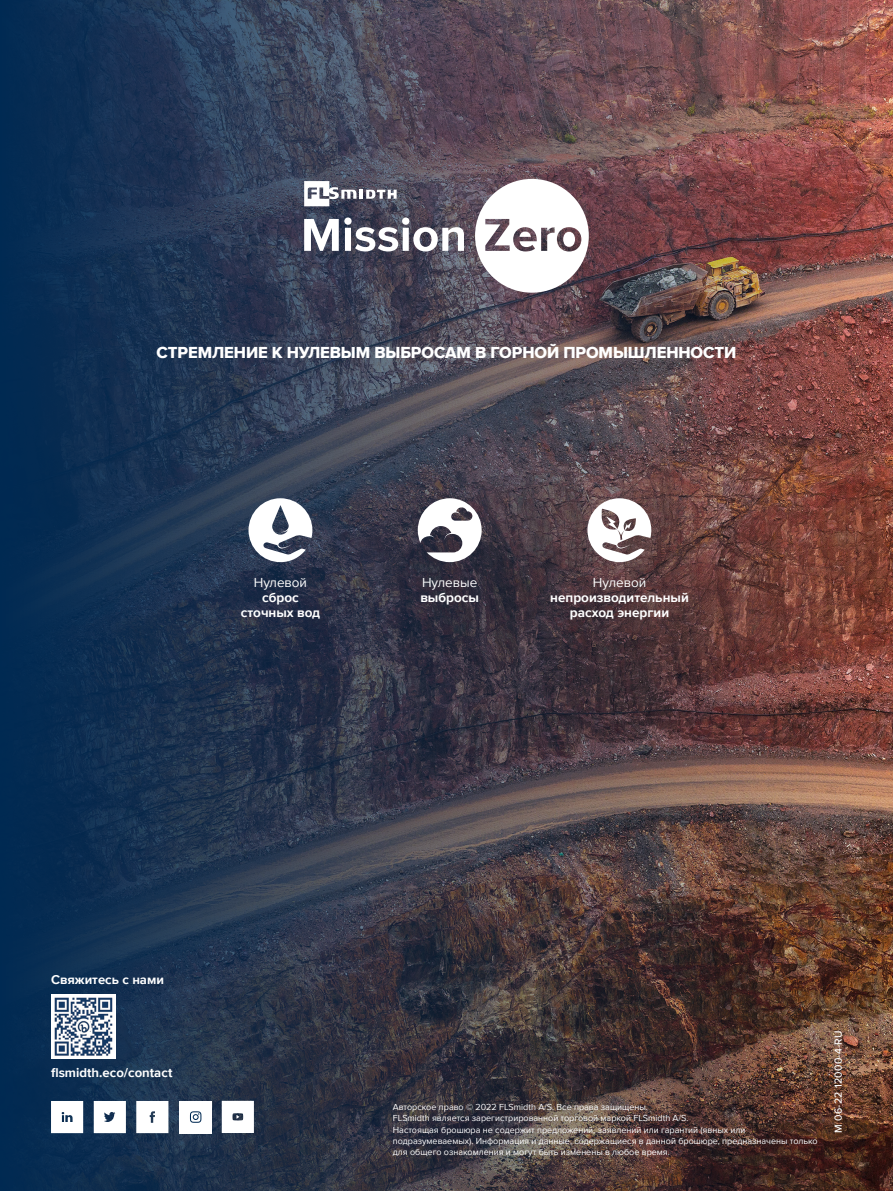
<style>
.page{position:relative;width:893px;height:1191px;background:#fff}
.page>*{position:absolute;margin:0;border:0;box-sizing:border-box;transform-origin:0 0}
.t1{font:16.5px "Proxima Nova Extrabld";letter-spacing:-.005em;color:#fff}
.t2{font:700 13.5px/15px "Proxima Nova";color:#fff;text-align:center}
.t3{font:13.5px "Proxima Nova";color:#fff}
.t4{font:700 13.2px "Proxima Nova";color:#fff}
.t5{font:500 10.5px "Proxima Nova";letter-spacing:.025em;color:#fff}
.t6{font:9px/11.2px "Proxima Nova";color:#fff}
</style>
<div class="page">
<img style="left:0;top:0;width:893px;height:1191px">
<img style="left:51px;top:994px;width:65px;height:64px">
<svg style="left:51px;top:1101px;width:32px;height:32px"></svg>
<svg style="left:136px;top:1101px;width:32px;height:32px"></svg>
<svg style="left:94px;top:1101px;width:32px;height:32px"></svg>
<svg style="left:222px;top:1100px;width:32px;height:33px"></svg>
<div style="left:180px;top:1101px;width:32px;height:32px;background:#fff"></div>
<svg style="left:190px;top:1111px;width:11px;height:11px"></svg>
<svg style="left:304px;top:217px;width:160px;height:34px"></svg>
<svg style="left:475px;top:179px;width:114px;height:114px"></svg>
<svg style="left:304px;top:181px;width:93px;height:25px"></svg>
<svg style="left:249px;top:498px;width:63px;height:64px"></svg>
<svg style="left:418px;top:498px;width:64px;height:64px"></svg>
<svg style="left:587px;top:498px;width:64px;height:64px"></svg>
<h1 class="t1" style="left:157px;top:340px;width:581px">СТРЕМЛЕНИЕ К НУЛЕВЫМ ВЫБРОСАМ В ГОРНОЙ ПРОМЫШЛЕННОСТИ</h1>
<h2 class="t3" style="left:254px;top:573px;width:55px">Нулевой</h2>
<h2 class="t2" style="left:241px;top:590px;width:81px">сброс сточных вод</h2>
<h2 class="t3" style="left:422px;top:573px;width:57px">Нулевые</h2>
<h2 class="t2" style="left:420px;top:590px;width:60px">выбросы</h2>
<h2 class="t3" style="left:593px;top:573px;width:55px">Нулевой</h2>
<h2 class="t2" style="left:550px;top:590px;width:140px">непроизводительный расход энергии</h2>
<h3 class="t4" style="left:51px;top:969px;width:114px">Свяжитесь с нами</h3>
<h3 class="t4" style="left:51px;top:1063px;width:123px">flsmidth.eco/contact</h3>
<p class="t6" style="left:393px;top:1101px;width:426px">Авторское право © 2022 FLSmidth A/S. Все права защищены.<br>FLSmidth является зарегистрированной торговой маркой FLSmidth A/S.<br>Настоящая брошюра не содержит предложений, заявлений или гарантий (явных или подразумеваемых). Информация и данные, содержащиеся в данной брошюре, предназначены только для общего ознакомления и могут быть изменены в любое время.</p>
<p class="t5" style="left:830px;top:1132px;width:104px;rotate:-90deg">M 06-22 12000-4-RU</p>
</div>
